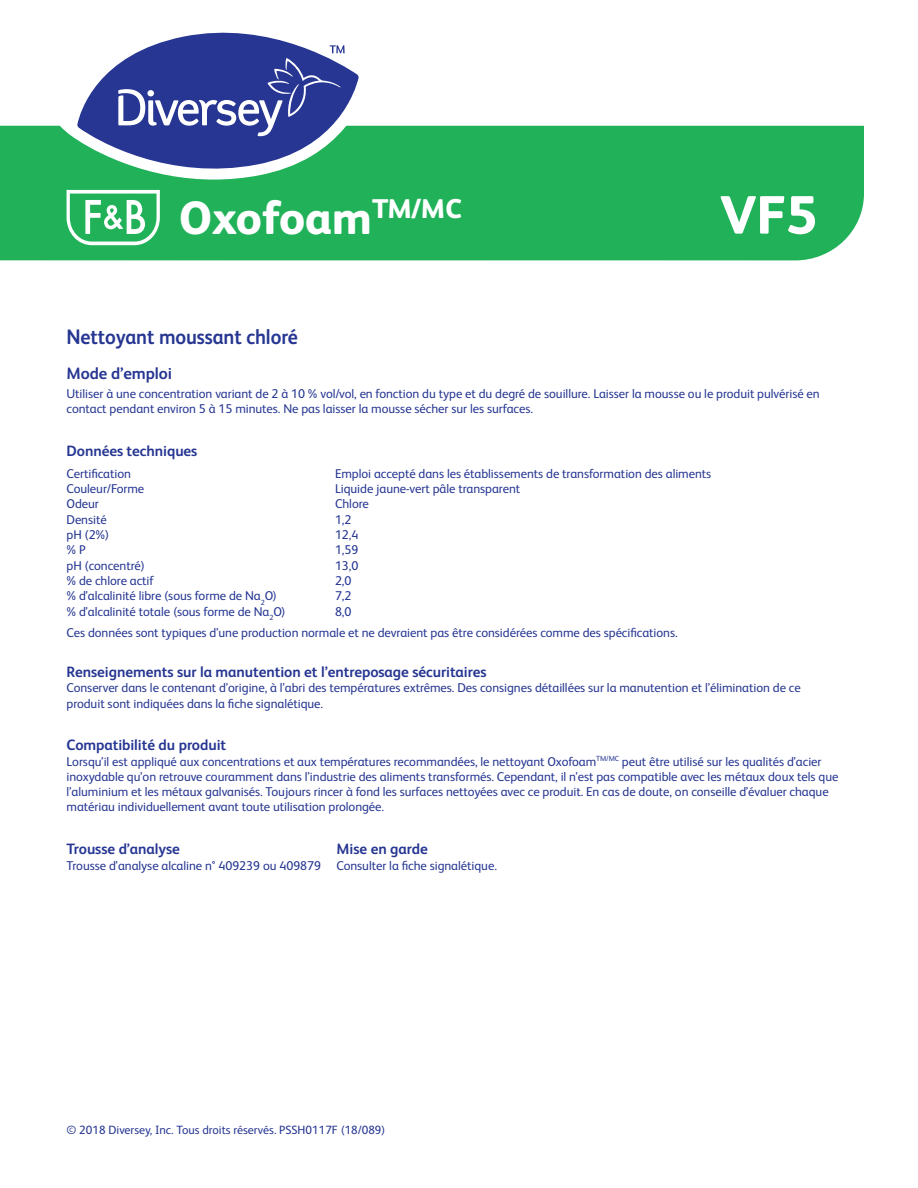
<style>
.page{position:relative;width:918px;height:1188px;background:#fff}
.page>*{position:absolute;margin:0;border:0;box-sizing:border-box;transform-origin:0 0}
.t1{font:800 54px "FS Albert Pro";color:#fff}
.Fancy_Name_page_1{font:800 46.5px "FS Albert Pro";letter-spacing:-.005em;color:#fff}
.t2{font:700 21px "FS Albert Pro";letter-spacing:-.005em;color:#263692;scale:.93 1}
.t3{font:700 16.5px "FS Albert Pro";letter-spacing:-.005em;color:#263692}
.t4{font:700 15px "FS Albert Pro";letter-spacing:-.005em;color:#263692}
.t5{font:12.75px/15.3px "FS Albert Pro";letter-spacing:-.005em;color:#263692}
.t6{font:12px "FS Albert Pro";color:#263692}
</style>
<div class="page">
<div style="left:0;top:126px;width:864px;height:134px;background:#21b259"></div>
<svg style="left:57px;top:125px;width:317px;height:55px;fill:#21b259"></svg>
<svg style="left:77px;top:32px;width:282px;height:149px"></svg>
<svg style="left:118px;top:45px;width:227px;height:91px"></svg>
<svg style="left:67px;top:190px;width:93px;height:55px"></svg>
<p class="Fancy_Name_page_1" style="left:179px;top:181px;width:284px">Oxofoam<sup>TM/MC</sup></p>
<p class="t1" style="left:720px;top:173px;width:98px">VF5</p>
<p class="t2" style="left:67px;top:322px;width:250px">Nettoyant moussant chloré</p>
<p class="t3" style="left:67px;top:362px;width:107px">Mode d’emploi</p>
<p class="t5" style="left:67px;top:385px;width:755px">Utiliser à une concentration variant de 2 à 10 % vol/vol, en fonction du type et du degré de souillure. Laisser la mousse ou le produit pulvérisé en contact pendant environ 5 à 15 minutes. Ne pas laisser la mousse sécher sur les surfaces.</p>
<p class="t4" style="left:67px;top:440px;width:132px">Données techniques</p>
<p class="t5" style="left:67px;top:465px;width:66px">Certification</p>
<p class="t5" style="left:335px;top:465px;width:378px">Emploi accepté dans les établissements de transformation des aliments</p>
<p class="t5" style="left:67px;top:480px;width:79px">Couleur/Forme</p>
<p class="t5" style="left:335px;top:480px;width:187px">Liquide jaune-vert pâle transparent</p>
<p class="t5" style="left:67px;top:495px;width:34px">Odeur</p>
<p class="t5" style="left:335px;top:495px;width:35px">Chlore</p>
<p class="t5" style="left:67px;top:511px;width:42px">Densité</p>
<p class="t5" style="left:335px;top:511px;width:18px">1,2</p>
<p class="t5" style="left:67px;top:526px;width:44px">pH (2%)</p>
<p class="t5" style="left:335px;top:526px;width:25px">12,4</p>
<p class="t5" style="left:67px;top:541px;width:21px">% P</p>
<p class="t5" style="left:335px;top:541px;width:25px">1,59</p>
<p class="t5" style="left:67px;top:557px;width:80px">pH (concentré)</p>
<p class="t5" style="left:335px;top:557px;width:25px">13,0</p>
<p class="t5" style="left:67px;top:572px;width:89px">% de chlore actif</p>
<p class="t5" style="left:335px;top:572px;width:18px">2,0</p>
<p class="t5" style="left:67px;top:587px;width:212px">% d’alcalinité libre (sous forme de Na<sub>2</sub>O)</p>
<p class="t5" style="left:335px;top:587px;width:18px">7,2</p>
<p class="t5" style="left:67px;top:603px;width:221px">% d’alcalinité totale (sous forme de Na<sub>2</sub>O)</p>
<p class="t5" style="left:335px;top:603px;width:18px">8,0</p>
<p class="t5" style="left:67px;top:624px;width:613px">Ces données sont typiques d’une production normale et ne devraient pas être considérées comme des spécifications.</p>
<p class="t4" style="left:67px;top:661px;width:422px">Renseignements sur la manutention et l’entreposage sécuritaires</p>
<p class="t5" style="left:67px;top:679px;width:736px">Conserver dans le contenant d’origine, à l’abri des températures extrêmes. Des consignes détaillées sur la manutention et l’élimination de ce produit sont indiquées dans la fiche signalétique.</p>
<p class="t4" style="left:67px;top:735px;width:161px">Compatibilité du produit</p>
<p class="t5" style="left:67px;top:753px;width:773px">Lorsqu’il est appliqué aux concentrations et aux températures recommandées, le nettoyant Oxofoam<sup>TM/MC</sup> peut être utilisé sur les qualités d’acier inoxydable qu’on retrouve couramment dans l’industrie des aliments transformés. Cependant, il n’est pas compatible avec les métaux doux tels que l’aluminium et les métaux galvanisés. Toujours rincer à fond les surfaces nettoyées avec ce produit. En cas de doute, on conseille d’évaluer chaque matériau individuellement avant toute utilisation prolongée.</p>
<p class="t4" style="left:67px;top:839px;width:115px">Trousse d’analyse</p>
<p class="t4" style="left:337px;top:839px;width:93px">Mise en garde</p>
<p class="t5" style="left:67px;top:857px;width:432px">Trousse d’analyse alcaline n° 409239 ou 409879 Consulter la fiche signalétique.</p>
<p class="t6" style="left:67px;top:1121px;width:320px">© 2018 Diversey, Inc. Tous droits réservés. PSSH0117F (18/089)</p>
</div>
